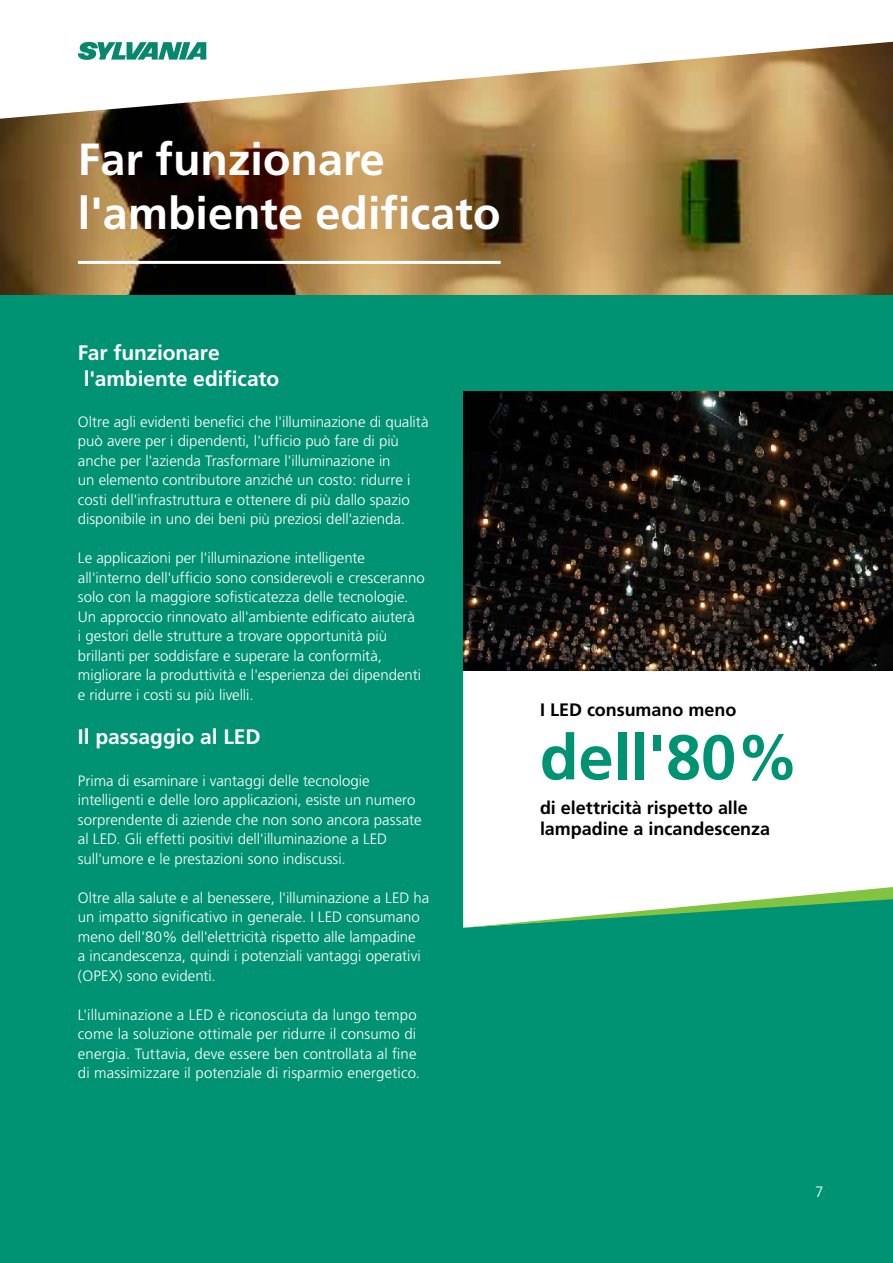
<style>
.page{position:relative;width:893px;height:1263px;background:#fff}
.page>*{position:absolute;margin:0;border:0;box-sizing:border-box;transform-origin:0 0}
.t1{font:700 63px "Frutiger";color:#009373}
.t2{font:700 45px/54px "Frutiger";color:#fff}
.t3{font:700 21px/25.2px "Frutiger";letter-spacing:-.005em;color:#fff}
.t4{font:700 18px/21.6px "Frutiger";letter-spacing:-.005em;color:#000101}
.t5{font:300 15px/19.5px "Frutiger";color:#fff}
</style>
<div class="page">
<svg style="left:0;top:119px;width:893px;height:176px;background:#8a6b3d"></svg>
<svg style="left:0;top:41px;width:893px;height:78px"></svg>
<svg style="left:78px;top:42px;width:128px;height:18px"></svg>
<hr style="left:78px;top:261px;width:423px;height:3px;background:#fff">
<div style="left:0;top:295px;width:893px;height:968px;background:#009373"></div>
<div style="left:463px;top:670px;width:430px;height:217px;background:#fff"></div>
<img style="left:463px;top:392px;width:430px;height:278px">
<svg style="left:463px;top:887px;width:430px;height:41px"></svg>
<h2 class="t2" style="left:78px;top:132px;width:424px">Far funzionare l'ambiente edificato</h2>
<h3 class="t3" style="left:78px;top:340px;width:203px">Far funzionare l'ambiente edificato</h3>
<p class="t5" style="left:78px;top:412px;width:352px">Oltre agli evidenti benefici che l'illuminazione di qualità può avere per i dipendenti, l'ufficio può fare di più anche per l'azienda Trasformare l'illuminazione in<br>un elemento contributore anziché un costo: ridurre i costi dell'infrastruttura e ottenere di più dallo spazio disponibile in uno dei beni più preziosi dell'azienda.</p>
<p class="t5" style="left:78px;top:548px;width:348px">Le applicazioni per l'illuminazione intelligente all'interno dell'ufficio sono considerevoli e cresceranno solo con la maggiore sofisticatezza delle tecnologie.<br>Un approccio rinnovato all'ambiente edificato aiuterà<br>i gestori delle strutture a trovare opportunità più brillanti per soddisfare e superare la conformità, migliorare la produttività e l'esperienza dei dipendenti e ridurre i costi su più livelli.</p>
<h3 class="t3" style="left:78px;top:724px;width:184px">Il passaggio al LED</h3>
<p class="t5" style="left:78px;top:771px;width:345px">Prima di esaminare i vantaggi delle tecnologie intelligenti e delle loro applicazioni, esiste un numero sorprendente di aziende che non sono ancora passate al LED. Gli effetti positivi dell'illuminazione a LED sull'umore e le prestazioni sono indiscussi.</p>
<p class="t5" style="left:78px;top:888px;width:353px">Oltre alla salute e al benessere, l'illuminazione a LED ha un impatto significativo in generale. I LED consumano meno dell'80% dell'elettricità rispetto alle lampadine<br>a incandescenza, quindi i potenziali vantaggi operativi (OPEX) sono evidenti.</p>
<p class="t5" style="left:78px;top:1005px;width:344px">L'illuminazione a LED è riconosciuta da lungo tempo come la soluzione ottimale per ridurre il consumo di energia. Tuttavia, deve essere ben controllata al fine di massimizzare il potenziale di risparmio energetico.</p>
<p class="t4" style="left:540px;top:699px;width:198px">I LED consumano meno</p>
<h1 class="t1" style="left:540px;top:720px;width:261px">dell'80%</h1>
<p class="t4" style="left:540px;top:796px;width:232px">di elettricità rispetto alle lampadine a incandescenza</p>
<p class="t5" style="left:815px;top:1182px;width:10px">7</p>
</div>
